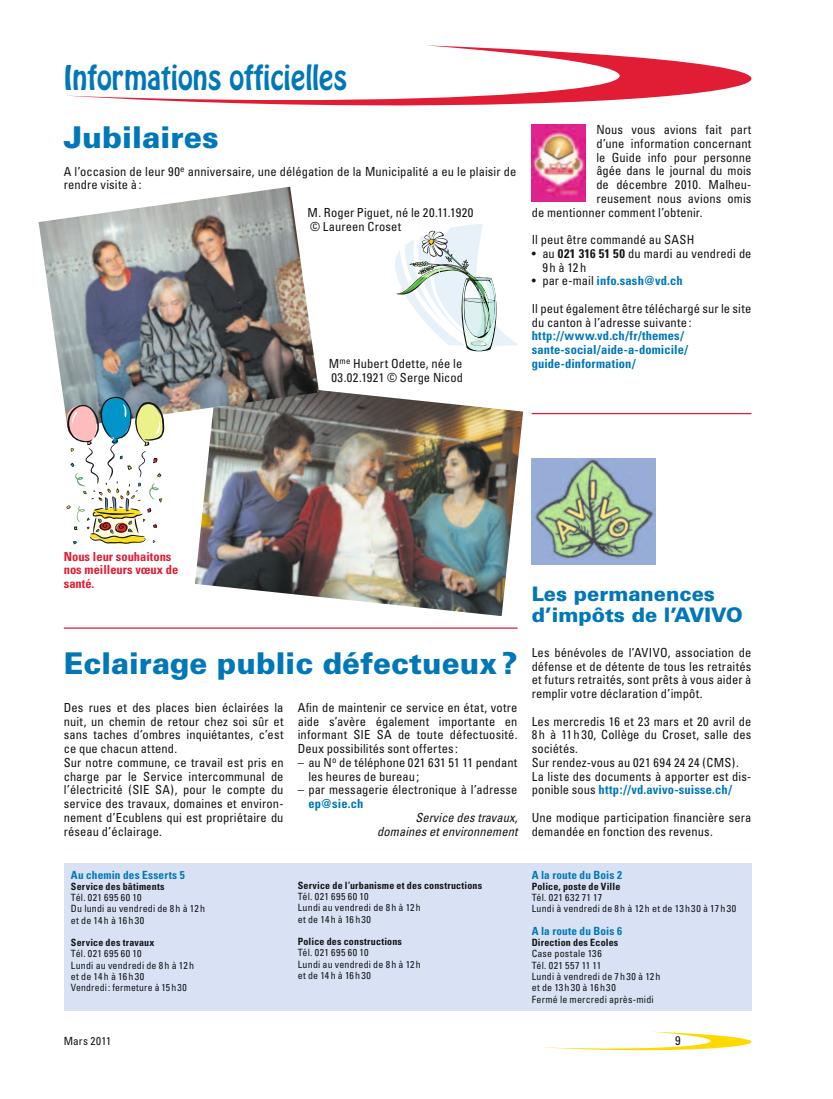
<style>
.page{position:relative;width:833px;height:1099px;background:#fff}
.page>*{position:absolute;margin:0;border:0;box-sizing:border-box;transform-origin:0 0}
.t1{font:900 30px "Univers";color:#0077b7}
.t2{font:30px "Hobo";color:#0077b7;scale:.9 1}
.t3{font:900 20px/21.2px "Univers";color:#0077b7}
.t4{font:condensed 12.5px/13.8px "Univers";letter-spacing:.01em;color:#151518}
.t5{font:700 condensed 12.5px/13.8px "Univers";letter-spacing:.01em;color:#0077b7}
.t6{font:700 condensed 12.5px/13.8px "Univers";color:#e11d35}
.t7{font:italic condensed 12.5px/13.8px "Univers";letter-spacing:.005em;color:#151518;text-align:right}
.t8{font:700 condensed 11.25px "Univers";letter-spacing:.015em;color:#0077b7}
.t9{font:condensed 11.25px "Univers";letter-spacing:.02em;color:#151518}
.t10{font:condensed 10px/11.2px "Univers";letter-spacing:.02em;color:#151518}
.t11{font:700 condensed 10px "Univers";letter-spacing:.015em;color:#151518}
.s1{font-weight:700}
.s2{font-weight:400;color:#151518}
.s3{font-weight:700;color:#0077b7}
</style>
<div class="page">
<svg style="left:541px;top:1031px;width:210px;height:19px"></svg>
<div style="left:64px;top:862px;width:687px;height:148px;background:#d8e2f4"></div>
<svg style="left:66px;top:45px;width:685px;height:60px"></svg>
<img style="left:531px;top:124px;width:54px;height:77px">
<img style="left:531px;top:458px;width:124px;height:106px">
<hr style="left:531px;top:413px;width:220px;height:1px;background:#e11d35">
<hr style="left:64px;top:627px;width:453px;height:1px;background:#e11d35">
<img style="left:195px;top:390px;width:328px;height:226px">
<img style="left:39px;top:187px;width:280px;height:241px">
<svg style="left:395px;top:224px;width:122px;height:128px"></svg>
<img style="left:64px;top:394px;width:103px;height:150px">
<h1 class="t2" style="left:64px;top:57px;width:316px">Informations officielles</h1>
<h1 class="t1" style="left:64px;top:118px;width:156px">Jubilaires</h1>
<p class="t4" style="left:64px;top:164px;width:454px">A l’occasion de leur 90<sup>e</sup> anniversaire, une délégation de la Municipalité a eu le plaisir de rendre visite à:</p>
<p class="t4" style="left:308px;top:205px;width:167px">M. Roger Piguet, né le 20.11.1920 © Laureen Croset</p>
<p class="t4" style="left:329px;top:356px;width:136px">M<sup>me</sup> Hubert Odette, née le<br>03.02.1921 © Serge Nicod</p>
<p class="t4" style="left:596px;top:123px;width:157px">Nous vous avions fait part</p>
<p class="t4" style="left:596px;top:136px;width:157px">d’une information concernant</p>
<p class="t4" style="left:596px;top:150px;width:157px">le Guide info pour personne</p>
<p class="t4" style="left:596px;top:164px;width:157px">âgée dans le journal du mois</p>
<p class="t4" style="left:596px;top:178px;width:157px">de décembre 2010. Malheu-</p>
<p class="t4" style="left:596px;top:191px;width:157px">reusement nous avions omis</p>
<p class="t4" style="left:532px;top:205px;width:172px">de mentionner comment l’obtenir.</p>
<p class="t4" style="left:532px;top:233px;width:164px">Il peut être commandé au SASH</p>
<p class="t4" style="left:542px;top:246px;width:211px;text-indent:-11px">• au <span class="s1">021 316 51 50</span> du mardi au vendredi de<br>9h à 12h</p>
<p class="t5" style="left:532px;top:274px;width:152px"><span class="s2">• par e-mail</span> info.sash@vd.ch</p>
<p class="t4" style="left:532px;top:301px;width:221px">Il peut également être téléchargé sur le site du canton à l’adresse suivante:</p>
<p class="t5" style="left:532px;top:329px;width:158px">http://www.vd.ch/fr/themes/ sante-social/aide-a-domicile/ guide-dinformation/</p>
<p class="t6" style="left:64px;top:549px;width:116px">Nous leur souhaitons nos meilleurs vœux de santé.</p>
<h1 class="t1" style="left:64px;top:644px;width:455px">Eclairage public défectueux?</h1>
<p class="t4" style="left:64px;top:700px;width:221px">Des rues et des places bien éclairées la nuit, un chemin de retour chez soi sûr et sans taches d’ombres inquiétantes, c’est ce que chacun attend.<br>Sur notre commune, ce travail est pris en charge par le Service intercommunal de l’électricité (SIE SA), pour le compte du service des travaux, domaines et environ&shy;nement d’Ecublens qui est propriétaire du réseau d’éclairage.</p>
<p class="t4" style="left:298px;top:700px;width:221px;text-align:justify">Afin de maintenir ce service en état, votre aide s’avère également importante en informant SIE SA de toute défectuosité.<br>Deux possibilités sont offertes :</p>
<p class="t4" style="left:308px;top:755px;width:210px;text-indent:-11px">– au N<sup>o</sup> de téléphone 021 631 51 11 pendant les heures de bureau;</p>
<p class="t4" style="left:298px;top:783px;width:221px">– par messagerie électronique à l’adresse</p>
<p class="t5" style="left:308px;top:796px;width:56px">ep@sie.ch</p>
<p class="t7" style="left:377px;top:810px;width:142px">Service des travaux, domaines et environnement</p>
<h2 class="t3" style="left:531px;top:583px;width:212px">Les permanences d’impôts de l’AVIVO</h2>
<p class="t4" style="left:531px;top:645px;width:221px;text-align:justify">Les bénévoles de l’AVIVO, association de défense et de détente de tous les retraités et futurs retraités, sont prêts à vous aider à remplir votre déclaration d’impôt.</p>
<p class="t4" style="left:531px;top:714px;width:221px">Les mercredis 16 et 23 mars et 20 avril de 8h à 11 h30, Collège du Croset, salle des sociétés.<br>Sur rendez-vous au 021 694 24 24 (CMS).<br>La liste des documents à apporter est dis&shy;ponible sous <span class="s3">http://vd.avivo-suisse.ch/</span></p>
<p class="t4" style="left:531px;top:810px;width:221px">Une modique participation financière sera demandée en fonction des revenus.</p>
<p class="t8" style="left:71px;top:867px;width:115px">Au chemin des Esserts 5</p>
<p class="t11" style="left:71px;top:880px;width:95px">Service des bâtiments</p>
<p class="t10" style="left:71px;top:891px;width:136px">Tél. 021 695 60 10<br>Du lundi au vendredi de 8h à 12h et de 14h à 16h30</p>
<p class="t11" style="left:71px;top:936px;width:85px">Service des travaux</p>
<p class="t10" style="left:71px;top:948px;width:125px">Tél. 021 695 60 10<br>Lundi au vendredi de 8h à 12h et de 14h à 16h30<br>Vendredi: fermeture à 15h30</p>
<p class="t11" style="left:298px;top:879px;width:186px">Service de l’urbanisme et des constructions</p>
<p class="t10" style="left:298px;top:890px;width:125px">Tél. 021 695 60 10<br>Lundi au vendredi de 8h à 12h et de 14h à 16h30</p>
<p class="t11" style="left:298px;top:935px;width:106px">Police des constructions</p>
<p class="t10" style="left:298px;top:947px;width:125px">Tél. 021 695 60 10<br>Lundi au vendredi de 8h à 12h et de 14h à 16h30</p>
<p class="t8" style="left:531px;top:867px;width:92px">A la route du Bois 2</p>
<p class="t11" style="left:531px;top:880px;width:90px">Police, poste de Ville</p>
<p class="t10" style="left:531px;top:891px;width:206px">Tél. 021 632 71 17<br>Lundi à vendredi de 8h à 12h et de 13h30 à 17h30</p>
<p class="t8" style="left:531px;top:924px;width:92px">A la route du Bois 6</p>
<p class="t11" style="left:531px;top:936px;width:88px">Direction des Ecoles</p>
<p class="t10" style="left:531px;top:948px;width:130px">Case postale 136<br>Tél. 021 557 11 11<br>Lundi à vendredi de 7h30 à 12h et de 13h30 à 16h30<br>Fermé le mercredi après-midi</p>
<p class="t9" style="left:64px;top:1033px;width:49px">Mars 2011</p>
<p class="t4" style="left:675px;top:1033px;width:7px">9</p>
</div>
